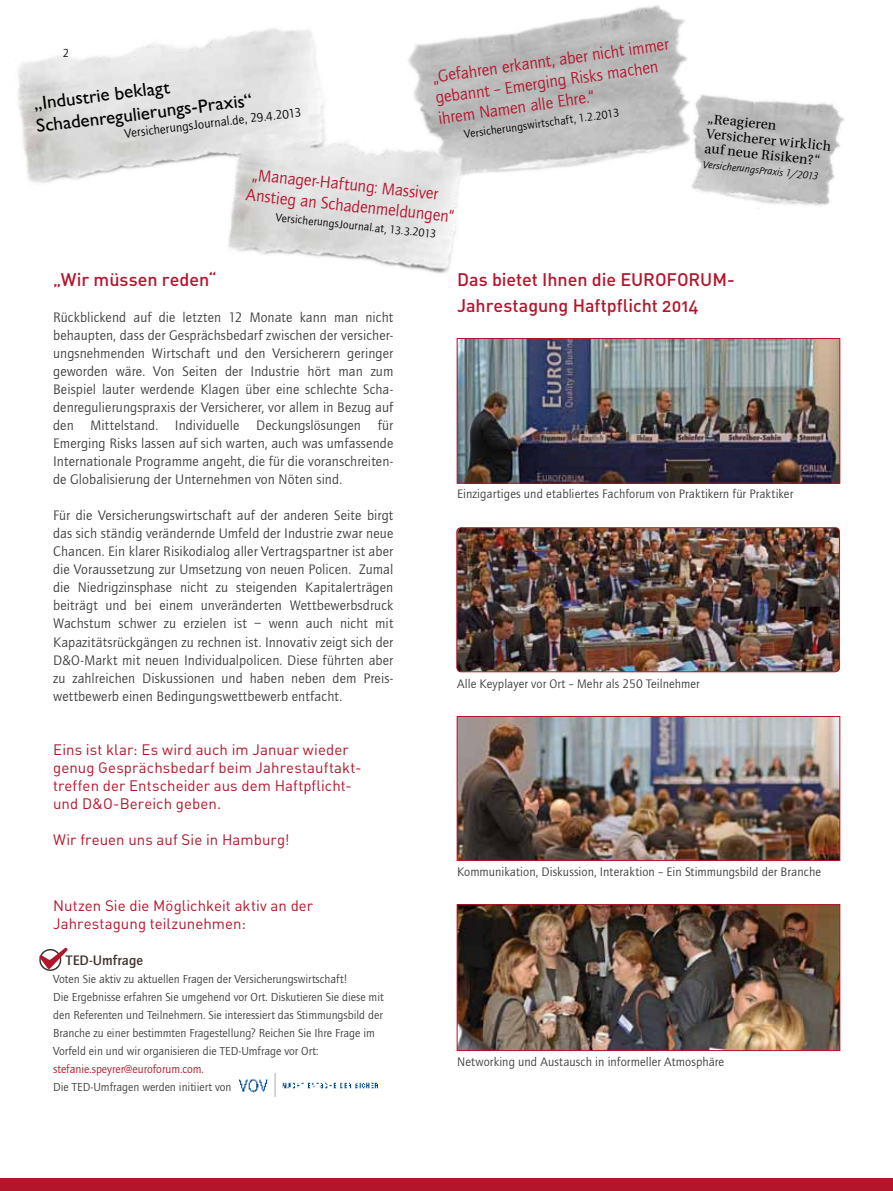
<style>
.page{position:relative;width:893px;height:1191px;background:#fff}
.page>*{position:absolute;margin:0;border:0;box-sizing:border-box;transform-origin:0 0}
.t1{font:18.9px/23px "Gill Alt One";color:#000}
.t2{font:18px/25.5px "DIN Medium Alternate";letter-spacing:-.005em;color:#b5152b}
.t3{font:17.25px/20.9px "Quay Sans ITC Std";color:#b5152b}
.t4{font:15px/18px "DIN Regular Alternate";letter-spacing:.005em;color:#b5152b}
.t5{font:14.25px/18px "Quay Sans EF";letter-spacing:.01em;color:#3e3d40;text-align:justify}
.t6{font:500 14.25px "Quay Sans ITC Std";color:#3f322c}
.t7{font:13.5px/15px "Utopia";color:#000}
.t8{font:12.75px "Quay Sans ITC Std";letter-spacing:.01em;color:#3e3d40}
.t9{font:12.75px "Quay Sans ITC Std";color:#000}
.t10{font:12px/18px "Quay Sans EF";color:#3e3d40}
.t11{font:12px "Quay Sans EF";color:#b5152b}
.t12{font:12px "Quay Sans ITC Std";color:#000}
.t13{font:11.7px "Quay Sans ITC Std";color:#000}
.t14{font:italic 10.5px "Quay Sans ITC Std";color:#000}
</style>
<div class="page">
<div style="left:0;top:1178px;width:893px;height:13px;background:#b5152b"></div>
<img style="left:18px;top:28px;width:306px;height:155px">
<img style="left:408px;top:5px;width:279px;height:168px">
<img style="left:214px;top:117px;width:262px;height:157px">
<img style="left:675px;top:82px;width:169px;height:127px">
<img style="left:459px;top:718px;width:379px;height:141px">
<div style="left:457px;top:716px;width:383px;height:145px;border:1px solid #b5152b"></div>
<img style="left:459px;top:340px;width:379px;height:141px">
<div style="left:457px;top:338px;width:383px;height:145px;border:1px solid #b5152b"></div>
<img style="left:459px;top:906px;width:379px;height:142px">
<div style="left:457px;top:904px;width:383px;height:146px;border:1px solid #b5152b"></div>
<svg style="left:39px;top:947px;width:28px;height:24px"></svg>
<img style="left:239px;top:1073px;width:139px;height:23px">
<img style="left:458px;top:529px;width:381px;height:143px">
<div style="left:456px;top:527px;width:384px;height:145px;border:1px solid #b5152b;border-radius:4px"></div>
<p class="t12" style="left:63px;top:46px;width:8px">2</p>
<h1 class="t1" style="left:32px;top:92px;width:219px;rotate:-7deg">„Industrie beklagt<br>Schadenregulierungs-Praxis“</h1>
<p class="t9" style="left:124px;top:126px;width:179px;rotate:-7deg">VersicherungsJournal.de, 29.4.2013</p>
<p class="t3" style="left:431px;top:67px;width:240px;rotate:-8deg">„Gefahren erkannt, aber nicht immer gebannt – Emerging Risks machen ihrem Namen alle Ehre.“</p>
<p class="t13" style="left:463px;top:127px;width:158px;rotate:-8deg">Versicherungswirtschaft, 1.2.2013</p>
<p class="t3" style="left:249px;top:163px;width:211px;rotate:6deg">„Manager-Haftung: Massiver<br>Anstieg an Schadenmeldungen“</p>
<p class="t13" style="left:277px;top:210px;width:162px;rotate:6deg">VersicherungsJournal.at, 13.3.2013</p>
<p class="t7" style="left:708px;top:111px;width:127px;rotate:6deg">„Reagieren<br>Versicherer wirklich auf neue Risiken?“</p>
<p class="t14" style="left:703px;top:158px;width:118px;rotate:6deg">VersicherungsPraxis 1/2013</p>
<p class="t2" style="left:53px;top:266px;width:165px">„Wir müssen reden“</p>
<p class="t5" style="left:53px;top:309px;width:342px">Rückblickend auf die letzten 12 Monate kann man nicht behaupten, dass der Gesprächsbedarf zwischen der versicher&shy;ungsnehmenden Wirtschaft und den Versicherern geringer geworden wäre. Von Seiten der Industrie hört man zum Beispiel lauter werdende Klagen über eine schlechte Scha&shy;denregulierungspraxis der Versicherer, vor allem in Bezug auf den Mittelstand. Individuelle Deckungslösungen für Emerging Risks lassen auf sich warten, auch was umfassende Internationale Programme angeht, die für die voranschreiten&shy;de Globalisierung der Unternehmen von Nöten sind.</p>
<p class="t5" style="left:53px;top:507px;width:342px">Für die Versicherungswirtschaft auf der anderen Seite birgt das sich ständig verändernde Umfeld der Industrie zwar neue Chancen. Ein klarer Risikodialog aller Vertragspartner ist aber die Voraussetzung zur Umsetzung von neuen Policen. Zumal die Niedrigzinsphase nicht zu steigenden Kapitalerträgen beiträgt und bei einem unveränderten Wettbewerbsdruck Wachstum schwer zu erzielen ist – wenn auch nicht mit Kapazitätsrückgängen zu rechnen ist. Innovativ zeigt sich der D&amp;O-Markt mit neuen Individualpolicen. Diese führten aber zu zahlreichen Diskussionen und haben neben dem Preis&shy;wettbewerb einen Bedingungswettbewerb entfacht.</p>
<p class="t4" style="left:53px;top:739px;width:310px">Eins ist klar: Es wird auch im Januar wieder genug Gesprächsbedarf beim Jahrestauftakt&shy;treffen der Entscheider aus dem Haftpflicht&shy;und D&amp;O-Bereich geben.</p>
<p class="t4" style="left:53px;top:829px;width:238px">Wir freuen uns auf Sie in Hamburg!</p>
<p class="t4" style="left:53px;top:895px;width:262px">Nutzen Sie die Möglichkeit aktiv an der<br>Jahrestagung teilzunehmen:</p>
<p class="t6" style="left:66px;top:951px;width:79px">TED-Umfrage</p>
<p class="t10" style="left:53px;top:970px;width:332px">Voten Sie aktiv zu aktuellen Fragen der Versicherungswirtschaft!<br>Die Ergebnisse erfahren Sie umgehend vor Ort. Diskutieren Sie diese mit den Referenten und Teilnehmern. Sie interessiert das Stimmungsbild der Branche zu einer bestimmten Fragestellung? Reichen Sie Ihre Frage im Vorfeld ein und wir organisieren die TED-Umfrage vor Ort:</p>
<p class="t11" style="left:53px;top:1062px;width:152px">stefanie.speyrer@euroforum.com.</p>
<p class="t10" style="left:53px;top:1078px;width:180px">Die TED-Umfragen werden initiiert von</p>
<p class="t2" style="left:457px;top:266px;width:279px">Das bietet Ihnen die EU ROFORU M-<br>Jahrestagung Haftpflicht 2014</p>
<p class="t8" style="left:457px;top:486px;width:338px">Einzigartiges und etabliertes Fachforum von Praktikern für Praktiker</p>
<p class="t8" style="left:457px;top:676px;width:244px">Alle Keyplayer vor Ort – Mehr als 250 Teilnehmer</p>
<p class="t8" style="left:457px;top:864px;width:365px">Kommunikation, Diskussion, Interaktion – Ein Stimmungsbild der Branche</p>
<p class="t8" style="left:457px;top:1054px;width:269px">Networking und Austausch in informeller Atmosphäre</p>
</div>
